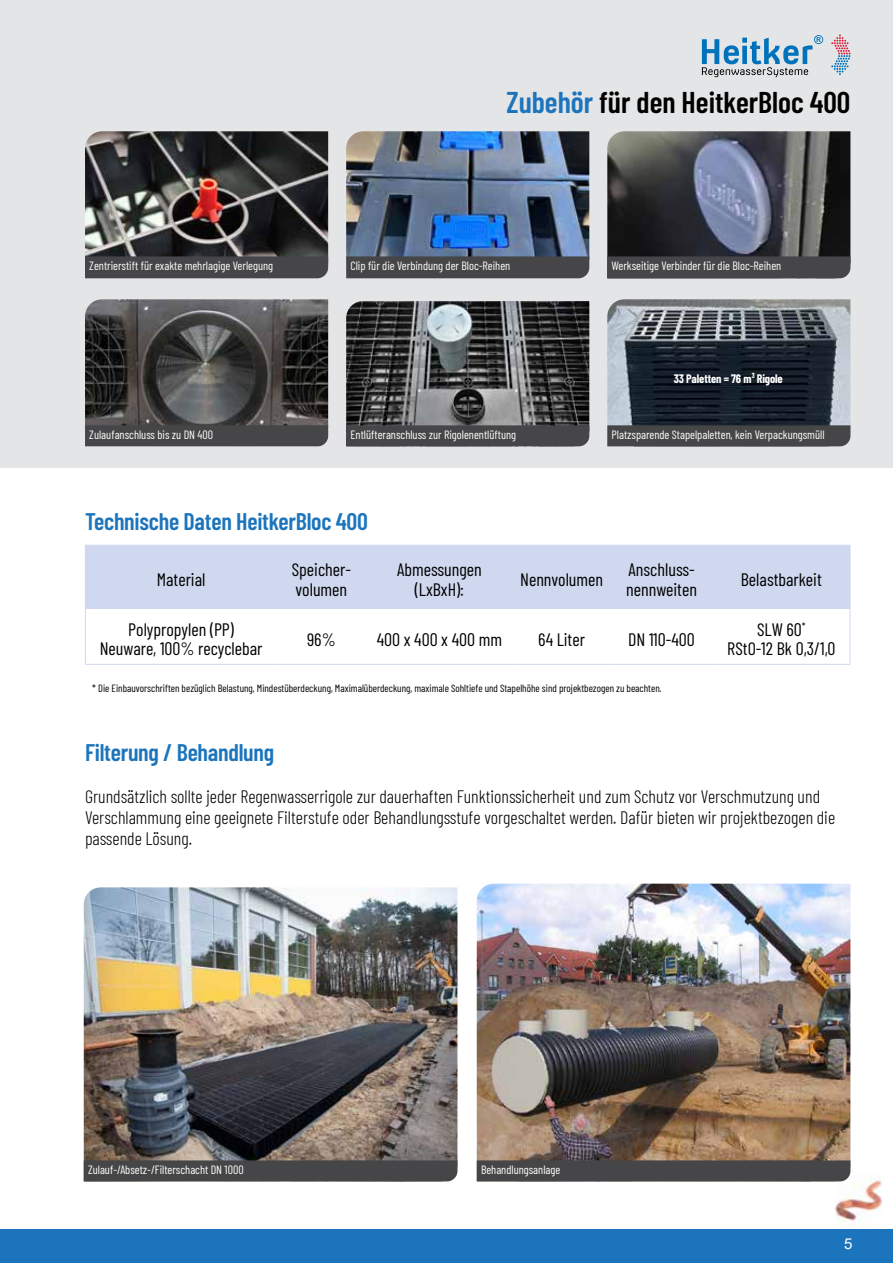
<style>
.page{position:relative;width:893px;height:1263px;background:#fff}
.page>*{position:absolute;margin:0;border:0;box-sizing:border-box;transform-origin:0 0}
.t1{font:600 30px "Barlow Condensed";color:#000}
.t2{font:600 24px "Barlow Condensed";letter-spacing:-.01em;color:#1c75bc}
.t3{font:300 18px/21px "Barlow Condensed";color:#000}
.t4{font:18px/19.5px "Barlow Condensed";color:#000;text-align:center}
.t5{font:15px "Arial";color:#fff}
.t6{font:12px "Barlow Condensed";color:#fff}
.t7{font:700 12px "Barlow Condensed";letter-spacing:-.01em;color:#fff}
.t8{font:10.5px "Barlow Condensed";color:#000}
.s1{color:#1c75bc}
</style>
<div class="page">
<div style="left:0;top:0;width:893px;height:467px;background:#e2e3e4"></div>
<img style="left:85px;top:131px;width:243px;height:125px">
<img style="left:85px;top:299px;width:243px;height:126px">
<img style="left:346px;top:131px;width:243px;height:125px">
<img style="left:346px;top:301px;width:243px;height:124px">
<img style="left:607px;top:131px;width:243px;height:125px">
<img style="left:607px;top:299px;width:243px;height:126px">
<div style="left:85px;top:256px;width:243px;height:22px;background:#464547"></div>
<div style="left:85px;top:425px;width:243px;height:21px;background:#464547"></div>
<div style="left:346px;top:256px;width:243px;height:22px;background:#464547"></div>
<div style="left:346px;top:425px;width:243px;height:21px;background:#464547"></div>
<div style="left:607px;top:256px;width:243px;height:22px;background:#464547"></div>
<div style="left:607px;top:425px;width:243px;height:21px;background:#464547"></div>
<svg style="left:702px;top:35px;width:121px;height:42px"></svg>
<svg style="left:831px;top:35px;width:19px;height:40px"></svg>
<div style="left:0;top:1229px;width:893px;height:34px;background:#1c75bc"></div>
<img style="left:835px;top:1172px;width:46px;height:53px">
<div style="left:86px;top:546px;width:764px;height:63px;background:#cfd8ee"></div>
<hr style="left:85px;top:545px;width:192px;height:1px;background:#cfd8ee">
<hr style="left:85px;top:546px;width:1px;height:63px;background:#cfd8ee">
<hr style="left:277px;top:545px;width:89px;height:1px;background:#cfd8ee">
<hr style="left:366px;top:545px;width:147px;height:1px;background:#cfd8ee">
<hr style="left:513px;top:545px;width:98px;height:1px;background:#cfd8ee">
<hr style="left:611px;top:545px;width:102px;height:1px;background:#cfd8ee">
<hr style="left:713px;top:545px;width:137px;height:1px;background:#cfd8ee">
<hr style="left:850px;top:546px;width:1px;height:63px;background:#cfd8ee">
<hr style="left:85px;top:609px;width:1px;height:55px;background:#cfd8ee">
<hr style="left:850px;top:609px;width:1px;height:55px;background:#cfd8ee">
<hr style="left:85px;top:664px;width:192px;height:1px;background:#cfd8ee">
<hr style="left:277px;top:664px;width:89px;height:1px;background:#cfd8ee">
<hr style="left:366px;top:664px;width:147px;height:1px;background:#cfd8ee">
<hr style="left:513px;top:664px;width:98px;height:1px;background:#cfd8ee">
<hr style="left:611px;top:664px;width:102px;height:1px;background:#cfd8ee">
<hr style="left:713px;top:664px;width:137px;height:1px;background:#cfd8ee">
<img style="left:477px;top:884px;width:373px;height:276px">
<div style="left:477px;top:1160px;width:373px;height:21px;background:#464547"></div>
<img style="left:84px;top:887px;width:373px;height:273px">
<div style="left:84px;top:1160px;width:373px;height:21px;background:#464547"></div>
<p class="t6" style="left:89px;top:257px;width:185px">Zentrierstift für exakte mehrlagige Verlegung</p>
<p class="t6" style="left:89px;top:426px;width:125px">Zulaufanschluss bis zu DN 400</p>
<h1 class="t1" style="left:506px;top:81px;width:345px"><span class="s1">Zubehör</span> für den HeitkerBloc 400</h1>
<p class="t6" style="left:350px;top:257px;width:161px">Clip für die Verbindung der Bloc-Reihen</p>
<p class="t6" style="left:350px;top:426px;width:167px">Entlüfteranschluss zur Rigolenentlüftung</p>
<p class="t6" style="left:612px;top:257px;width:171px">Werkseitige Verbinder für die Bloc-Reihen</p>
<p class="t7" style="left:674px;top:370px;width:111px">33 Paletten = 76 m³ Rigole</p>
<p class="t6" style="left:612px;top:426px;width:214px">Platzsparende Stapelpaletten, kein Verpackungsmüll</p>
<h2 class="t2" style="left:85px;top:505px;width:284px">Technische Daten HeitkerBloc 400</h2>
<h3 class="t4" style="left:157px;top:569px;width:50px">Material</h3>
<h3 class="t4" style="left:292px;top:559px;width:61px;text-align:left">Speicher&shy;volumen</h3>
<h3 class="t4" style="left:397px;top:559px;width:86px">Abmessungen (LxBxH):</h3>
<h3 class="t4" style="left:520px;top:569px;width:85px">Nennvolumen</h3>
<h3 class="t4" style="left:626px;top:559px;width:72px;text-align:left">Anschluss&shy;nennweiten</h3>
<h3 class="t4" style="left:741px;top:568px;width:82px">Belastbarkeit</h3>
<h3 class="t4" style="left:100px;top:618px;width:164px">Polypropylen (PP)<br>Neuware, 100% recyclebar</h3>
<h3 class="t4" style="left:307px;top:628px;width:30px">96%</h3>
<h3 class="t4" style="left:377px;top:628px;width:127px">400 x 400 x 400 mm</h3>
<h3 class="t4" style="left:538px;top:628px;width:48px">64 Liter</h3>
<h3 class="t4" style="left:628px;top:628px;width:68px">DN 110-400</h3>
<h3 class="t4" style="left:727px;top:618px;width:110px">SLW 60<sup>*<br></sup>RStO-12 Bk 0,3/1,0</h3>
<p class="t8" style="left:92px;top:681px;width:571px">* Die Einbauvorschriften bezüglich Belastung, Mindestüberdeckung, Maximalüberdeckung, maximale Sohltiefe und Stapelhöhe sind projektbezogen zu beachten.</p>
<h2 class="t2" style="left:85px;top:736px;width:191px">Filterung / Behandlung</h2>
<p class="t3" style="left:85px;top:785px;width:752px">Grundsätzlich sollte jeder Regenwasserrigole zur dauerhaften Funktionssicherheit und zum Schutz vor Verschmutzung und<br>Verschlammung eine geeignete Filterstufe oder Behandlungsstufe vorgeschaltet werden. Dafür bieten wir projektbezogen die passende Lösung.</p>
<p class="t6" style="left:88px;top:1161px;width:157px">Zulauf-/Absetz-/Filterschacht DN 1000</p>
<p class="t6" style="left:481px;top:1161px;width:81px">Behandlungsanlage</p>
<p class="t5" style="left:844px;top:1233px;width:10px">5</p>
</div>
